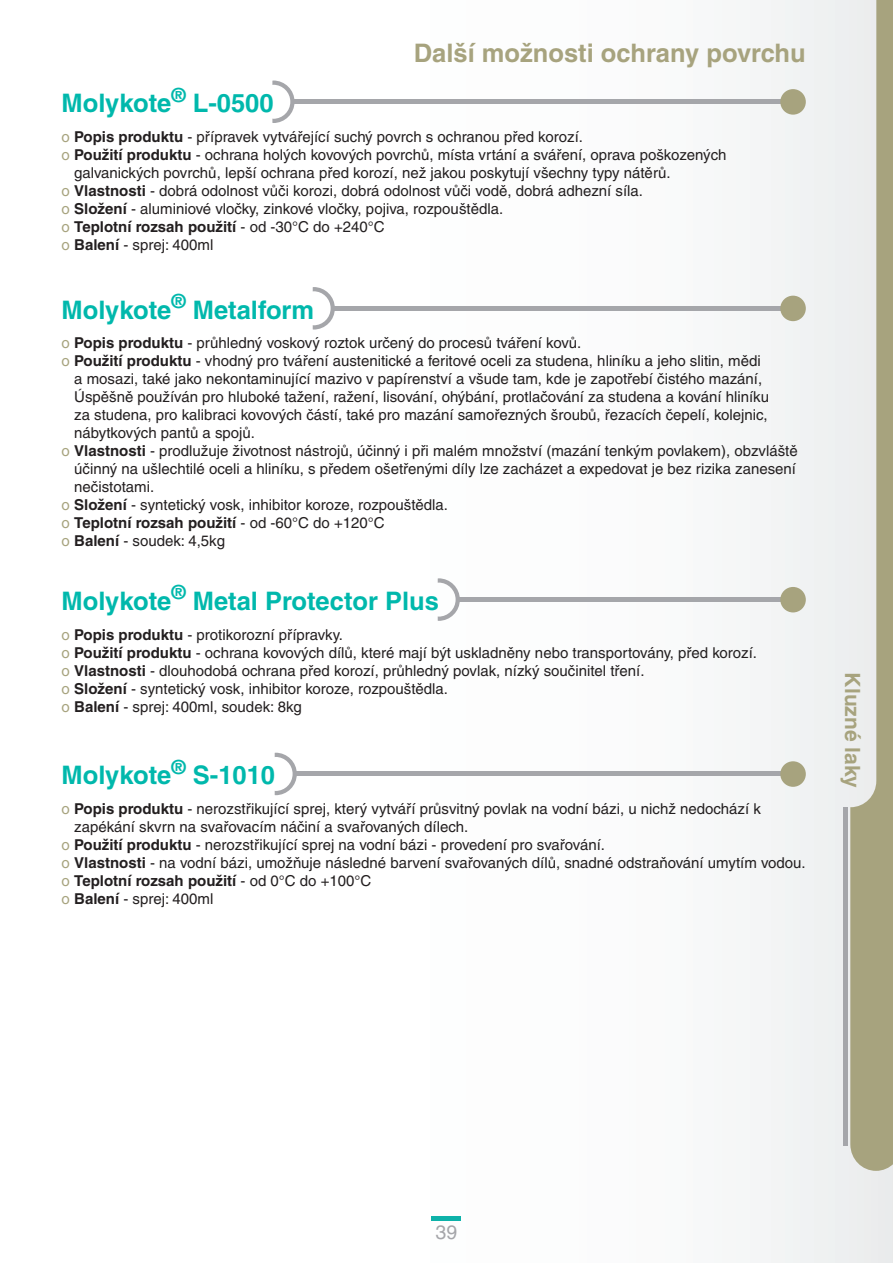
<style>
.page{position:relative;width:893px;height:1263px;background:#fff}
.page>*{position:absolute;margin:0;border:0;box-sizing:border-box;transform-origin:0 0}
.t1{font:700 25.5px "Helvetica CE";color:#00b8ac}
.t2{font:700 25.5px "Helvetica CE";color:#a7a37e}
.t3{font:700 21px "Helvetica CE";color:#a7a37e}
.t4{font:19.5px "Helvetica CE";color:#a5a6aa}
.t5{font:15px/18px "Helvetica CE";color:#231f20}
.t6{font:700 15px "Helvetica CE";color:#231f20}
.s1{color:#a7a37e}
.s2{font-weight:700}
.s3{font-weight:400;color:#a7a37e}
.s4{font-weight:400}
</style>
<div class="page">
<div style="left:0;top:0;width:893px;height:1263px;background:linear-gradient(to right,#fff,#f2f4f4)"></div>
<hr style="left:432px;top:1216px;width:29px;height:4px;background:#0db2a9">
<svg style="left:850px;top:0;width:43px;height:1171px;fill:#a7a37e"></svg>
<hr style="left:843px;top:807px;width:4px;height:338px;background:#a5a6aa">
<hr style="left:292px;top:100px;width:494px;height:4px;background:#a5a6aa">
<svg style="left:272px;top:81px;width:23px;height:42px"></svg>
<div style="left:780px;top:89px;width:26px;height:26px;background:#a7a37e;border-radius:50%"></div>
<hr style="left:333px;top:306px;width:453px;height:4px;background:#a5a6aa">
<svg style="left:313px;top:287px;width:22px;height:43px"></svg>
<div style="left:780px;top:296px;width:26px;height:25px;background:#a7a37e;border-radius:50%"></div>
<div style="left:458px;top:597px;width:328px;height:5px;background:#a5a6aa"></div>
<svg style="left:438px;top:578px;width:22px;height:43px"></svg>
<div style="left:780px;top:587px;width:26px;height:25px;background:#a7a37e;border-radius:50%"></div>
<hr style="left:294px;top:772px;width:492px;height:4px;background:#a5a6aa">
<svg style="left:275px;top:753px;width:22px;height:42px"></svg>
<div style="left:780px;top:761px;width:26px;height:26px;background:#a7a37e;border-radius:50%"></div>
<h1 class="t1" style="left:62px;top:88px;width:213px">Molykote<sup>®</sup> L-0500</h1>
<h1 class="t2" style="left:414px;top:39px;width:393px">Další možnosti ochrany povrchu</h1>
<p class="t5" style="left:62px;top:127px;width:523px"><span class="s1">o</span> <span class="s2">Popis produktu</span> - přípravek vytvářející suchý povrch s ochranou před korozí.</p>
<p class="t5" style="left:62px;top:145px;width:666px"><span class="s1">o</span> <span class="s2">Použití produktu</span> - ochrana holých kovových povrchů, místa vrtání a sváření, oprava poškozených</p>
<p class="t5" style="left:74px;top:163px;width:598px">galvanických povrchů, lepší ochrana před korozí, než jakou poskytují všechny typy nátěrů.</p>
<p class="t5" style="left:62px;top:181px;width:583px"><span class="s1">o</span> <span class="s2">Vlastnosti</span> - dobrá odolnost vůči korozi, dobrá odolnost vůči vodě, dobrá adhezní síla.</p>
<p class="t5" style="left:62px;top:199px;width:443px"><span class="s1">o</span> <span class="s2">Složení</span> - aluminiové vločky, zinkové vločky, pojiva, rozpouštědla.</p>
<p class="t6" style="left:62px;top:218px;width:324px"><span class="s3">o</span> Teplotní rozsah použití <span class="s4">- od -30°C do +240°C</span></p>
<p class="t5" style="left:62px;top:235px;width:153px"><span class="s1">o</span> <span class="s2">Balení</span> - sprej: 400ml</p>
<h1 class="t1" style="left:62px;top:295px;width:254px">Molykote<sup>®</sup> Metalform</h1>
<p class="t5" style="left:62px;top:334px;width:521px"><span class="s1">o</span> <span class="s2">Popis produktu</span> - průhledný voskový roztok určený do procesů tváření kovů.</p>
<p class="t5" style="left:62px;top:352px;width:701px"><span class="s1">o</span> <span class="s2">Použití produktu</span> - vhodný pro tváření austenitické a feritové oceli za studena, hliníku a jeho slitin, mědi</p>
<p class="t5" style="left:74px;top:370px;width:690px">a mosazi, také jako nekontaminující mazivo v papírenství a všude tam, kde je zapotřebí čistého mazání,</p>
<p class="t5" style="left:74px;top:388px;width:696px">Úspěšně používán pro hluboké tažení, ražení, lisování, ohýbání, protlačování za studena a kování hliníku</p>
<p class="t5" style="left:74px;top:406px;width:695px">za studena, pro kalibraci kovových částí, také pro mazání samořezných šroubů, řezacích čepelí, kolejnic,</p>
<p class="t5" style="left:74px;top:424px;width:182px">nábytkových pantů a spojů.</p>
<p class="t5" style="left:62px;top:442px;width:738px"><span class="s1">o</span> <span class="s2">Vlastnosti</span> - prodlužuje životnost nástrojů, účinný i při malém množství (mazání tenkým povlakem), obzvláště</p>
<p class="t5" style="left:74px;top:460px;width:723px">účinný na ušlechtilé oceli a hliníku, s předem ošetřenými díly lze zacházet a expedovat je bez rizika zanesení</p>
<p class="t5" style="left:74px;top:478px;width:82px">nečistotami.</p>
<p class="t5" style="left:62px;top:496px;width:388px"><span class="s1">o</span> <span class="s2">Složení</span> - syntetický vosk, inhibitor koroze, rozpouštědla.</p>
<p class="t6" style="left:62px;top:514px;width:324px"><span class="s3">o</span> Teplotní rozsah použití <span class="s4">- od -60°C do +120°C</span></p>
<p class="t5" style="left:62px;top:532px;width:165px"><span class="s1">o</span> <span class="s2">Balení</span> - soudek: 4,5kg</p>
<h1 class="t1" style="left:62px;top:586px;width:379px">Molykote<sup>®</sup> Metal Protector Plus</h1>
<p class="t5" style="left:62px;top:625px;width:697px"><span class="s1">o</span> <span class="s2">Popis produktu</span> - protikorozní přípravky.<br><span class="s1">o</span> <span class="s2">Použití produktu</span> - ochrana kovových dílů, které mají být uskladněny nebo transportovány, před korozí. <span class="s1">o</span> <span class="s2">Vlastnosti</span> - dlouhodobá ochrana před korozí, průhledný povlak, nízký součinitel tření.<br><span class="s1">o</span> <span class="s2">Složení</span> - syntetický vosk, inhibitor koroze, rozpouštědla.<br><span class="s1">o</span> <span class="s2">Balení</span> - sprej: 400ml, soudek: 8kg</p>
<h1 class="t1" style="left:62px;top:761px;width:215px">Molykote<sup>®</sup> S-1010</h1>
<p class="t5" style="left:62px;top:800px;width:701px"><span class="s1">o</span> <span class="s2">Popis produktu</span> - nerozstřikující sprej, který vytváří průsvitný povlak na vodní bázi, u nichž nedochází k</p>
<p class="t5" style="left:74px;top:818px;width:396px">zapékání skvrn na svařovacím náčiní a svařovaných dílech.</p>
<p class="t5" style="left:62px;top:836px;width:545px"><span class="s1">o</span> <span class="s2">Použití produktu</span> - nerozstřikující sprej na vodní bázi - provedení pro svařování.</p>
<p class="t5" style="left:62px;top:854px;width:746px"><span class="s1">o</span> <span class="s2">Vlastnosti</span> - na vodní bázi, umožňuje následné barvení svařovaných dílů, snadné odstraňování umytím vodou.</p>
<p class="t6" style="left:62px;top:872px;width:311px"><span class="s3">o</span> Teplotní rozsah použití <span class="s4">- od 0°C do +100°C</span></p>
<p class="t5" style="left:62px;top:890px;width:153px"><span class="s1">o</span> <span class="s2">Balení</span> - sprej: 400ml</p>
<h2 class="t3" style="left:865px;top:672px;width:117px;rotate:90deg">Kluzné laky</h2>
<h3 class="t4" style="left:436px;top:1220px;width:23px">39</h3>
</div>
